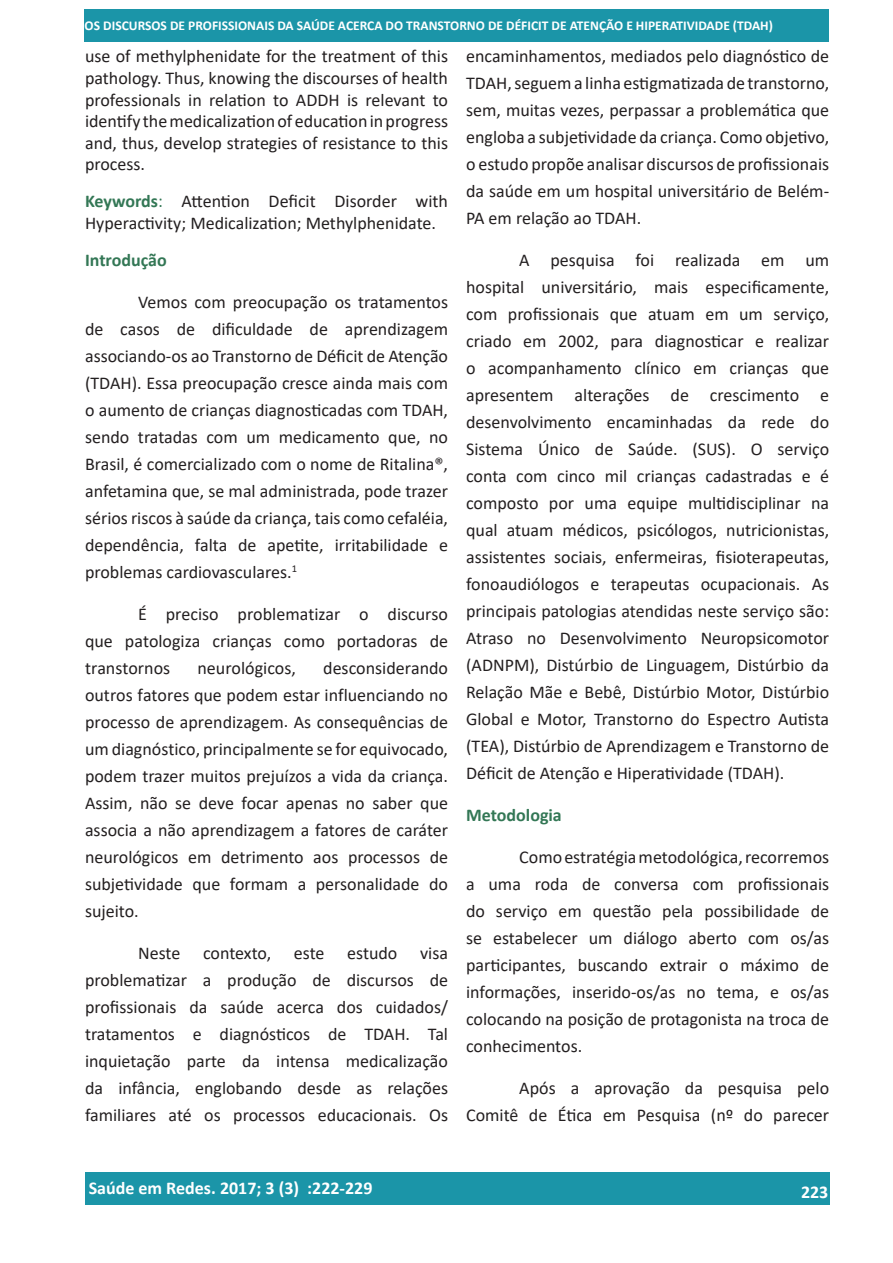
<style>
.page{position:relative;width:893px;height:1263px;background:#fff}
.page>*{position:absolute;margin:0;border:0;box-sizing:border-box;transform-origin:0 0}
.t1{font:18px/27px "Calibri";color:#231f20;text-align:justify}
.t2{font:700 18px "Calibri";color:#fff}
.t3{font:700 18px "Calibri";color:#375}
.t4{font:700 13.5px "Calibri";color:#fff}
.s1{font-weight:700;color:#375}
.s2{color:#375}
</style>
<div class="page">
<div style="left:85px;top:1172px;width:744px;height:33px;background:#1b95a8"></div>
<div style="left:85px;top:9px;width:744px;height:33px;background:#1b95a8"></div>
<p class="t4" style="left:85px;top:16px;width:690px">OS DISCURSOS DE PROFISSIONAIS DA SAÚDE ACERCA DO TRANSTORNO DE DÉFICIT DE ATENÇÃO E HIPERATIVIDADE (TDAH)</p>
<p class="t1" style="left:85px;top:45px;width:365px;line-height:21.6px">use of methylphenidate for the treatment of this pathology. Thus, knowing the discourses of health professionals in relation to ADDH is relevant to identify the medicalization of education in progress and, thus, develop strategies of resistance to this process.</p>
<p class="t1" style="left:85px;top:190px;width:365px;line-height:21.6px"><span class="s1">Keywords</span><span class="s2">:</span> Attention Deficit Disorder with<br>Hyperactivity; Medicalization; Methylphenidate.</p>
<p class="t3" style="left:85px;top:248px;width:83px">Introdução</p>
<p class="t1" style="left:85px;top:288px;width:365px;text-indent:53px">Vemos com preocupação os tratamentos de casos de dificuldade de aprendizagem associando-os ao Transtorno de Déficit de Atenção (TDAH). Essa preocupação cresce ainda mais com o aumento de crianças diagnosticadas com TDAH, sendo tratadas com um medicamento que, no Brasil, é comercializado com o nome de Ritalina®, anfetamina que, se mal administrada, pode trazer sérios riscos à saúde da criança, tais como cefaléia, dependência, falta de apetite, irritabilidade e problemas cardiovasculares.<sup>1</sup></p>
<p class="t1" style="left:85px;top:600px;width:365px;text-indent:53px">É preciso problematizar o discurso que patologiza crianças como portadoras de transtornos</p>
<p class="t1" style="left:197px;top:654px;width:100px">neurológicos,</p>
<p class="t1" style="left:85px;top:654px;width:365px;text-indent:238px">desconsiderando outros fatores que podem estar influenciando no processo de aprendizagem. As consequências de um diagnóstico, principalmente se for equivocado, podem trazer muitos prejuízos a vida da criança.<br>Assim, não se deve focar apenas no saber que associa a não aprendizagem a fatores de caráter neurológicos em detrimento aos processos de subjetividade que formam a personalidade do sujeito.</p>
<p class="t1" style="left:138px;top:939px;width:44px">Neste</p>
<p class="t1" style="left:203px;top:939px;width:70px">contexto,</p>
<p class="t1" style="left:294px;top:939px;width:32px">este</p>
<p class="t1" style="left:347px;top:939px;width:52px">estudo</p>
<p class="t1" style="left:85px;top:939px;width:365px;text-indent:335px">visa problematizar a produção de discursos de profissionais da saúde acerca dos cuidados/ tratamentos e diagnósticos de TDAH. Tal inquietação parte da intensa medicalização da infância, englobando desde as relações familiares até os processos educacionais. Os</p>
<p class="t1" style="left:466px;top:42px;width:365px">encaminhamentos, mediados pelo diagnóstico de TDAH, seguem a linha estigmatizada de transtorno, sem, muitas vezes, perpassar a problemática que engloba a subjetividade da criança. Como objetivo, o estudo propõe analisar discursos de profissionais da saúde em um hospital universitário de Belém-PA em relação ao TDAH.</p>
<p class="t1" style="left:466px;top:246px;width:365px;text-indent:53px">A pesquisa foi realizada em um hospital universitário, mais especificamente, com profissionais que atuam em um serviço, criado em 2002, para diagnosticar e realizar o acompanhamento clínico em crianças que apresentem alterações de crescimento e desenvolvimento encaminhadas da rede do Sistema Único de Saúde. (SUS). O serviço conta com cinco mil crianças cadastradas e é composto por uma equipe multidisciplinar na qual atuam médicos, psicólogos, nutricionistas, assistentes sociais, enfermeiras, fisioterapeutas, fonoaudiólogos e terapeutas ocupacionais. As principais patologias atendidas neste serviço são:<br>Atraso no Desenvolvimento Neuropsicomotor (ADNPM), Distúrbio de Linguagem, Distúrbio da Relação Mãe e Bebê, Distúrbio Motor, Distúrbio Global e Motor, Transtorno do Espectro Autista (TEA), Distúrbio de Aprendizagem e Transtorno de Déficit de Atenção e Hiperatividade (TDAH).</p>
<p class="t3" style="left:466px;top:803px;width:97px">Metodologia</p>
<p class="t1" style="left:466px;top:843px;width:365px;text-indent:53px">Como estratégia metodológica, recorremos a uma roda de conversa com profissionais do serviço em questão pela possibilidade de se estabelecer um diálogo aberto com os/as participantes, buscando extrair o máximo de informações, inserido-os/as no tema, e os/as colocando na posição de protagonista na troca de conhecimentos.</p>
<p class="t1" style="left:466px;top:1074px;width:365px;text-align:right">Após a aprovação da pesquisa pelo<br>Comitê de Ética em Pesquisa (nº do parecer</p>
<p class="t2" style="left:89px;top:1175px;width:285px">Saúde em Redes. 2017; 3 (3) :222-229</p>
<p class="t2" style="left:801px;top:1179px;width:29px">223</p>
</div>
